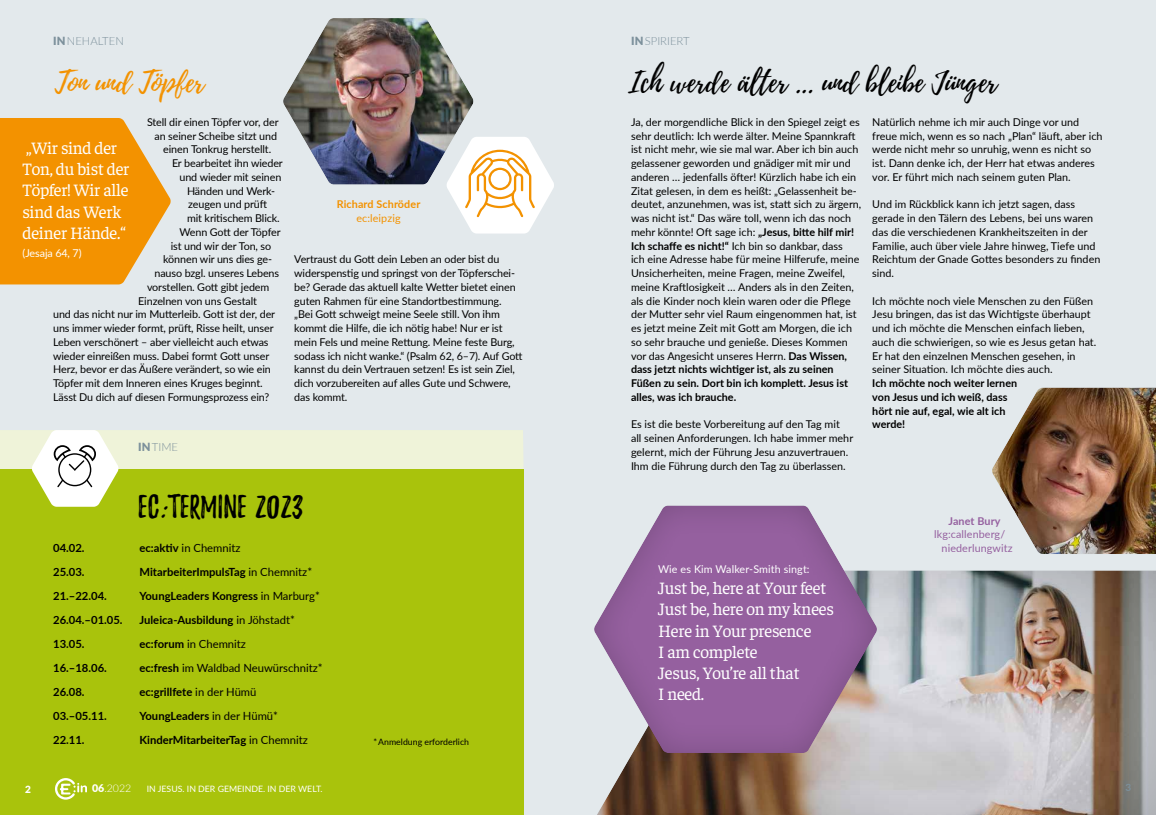
<style>
.page{position:relative;width:1156px;height:815px;background:#fff}
.page>*{position:absolute;margin:0;border:0;box-sizing:border-box;transform-origin:0 0}
.t1{font:28.75px "Playlist Script";color:#000}
.t2{font:28.75px "Playlist Caps";color:#000}
.t3{font:28.75px "Playlist Script";letter-spacing:-.01em;color:#f39200}
.t4{font:17.5px/21.2px "Faustina";letter-spacing:-.015em;color:#fff}
.t5{font:700 11.25px "Lato";color:#000}
.t6{font:11.25px "Lato";color:#000}
.t7{font:300 11.25px "Lato";color:#7c909b}
.t8{font:10.75px/13.8px "Lato";letter-spacing:-.005em;color:#000}
.t9{font:700 10.75px/13.8px "Lato";color:#000}
.t10{font:10.75px/13.8px "Lato";letter-spacing:.01em;color:#95609f}
.t11{font:10.75px "Lato";letter-spacing:.01em;color:#fff}
.t12{font:700 10.75px "Lato";letter-spacing:.01em;color:#f39200}
.t13{font:10.75px "Lato";letter-spacing:-.01em;color:#fff}
.t14{font:10.75px "Lato";letter-spacing:.01em;color:#f39200}
.t15{font:700 10.75px "Lato";letter-spacing:.01em;color:#95609f}
.t16{font:300 10.62px "Lato";color:#fff}
.t17{font:900 10px "Lato";color:#fff}
.t18{font:700 10px "Lato";color:#7c909b}
.t19{font:8.75px "Lato";color:#fff}
.t20{font:8.75px "Lato";color:#000}
.s1{font-weight:900}
.s2{font-family:"Playlist Script"}
.s3{font-weight:700}
.s4{font-weight:400}
</style>
<div class="page">
<div style="left:0;top:0;width:1155px;height:815px;background:#e3e9ec"></div>
<div style="left:543px;top:569px;width:612px;height:246px;background:#000;opacity:.2"></div>
<div style="left:0;top:469px;width:524px;height:346px;background:#a9c30c"></div>
<svg style="left:0;top:430px;width:524px;height:77px"></svg>
<svg style="left:0;top:118px;width:171px;height:166px;background:#f09e21"></svg>
<div style="left:283px;top:16px;width:192px;height:169px;background:#000;opacity:.2"></div>
<svg style="left:446px;top:137px;width:108px;height:97px"></svg>
<div style="left:991px;top:386px;width:164px;height:168px;background:#000;opacity:.2"></div>
<div style="left:593px;top:504px;width:285px;height:250px;background:#000;opacity:.2"></div>
<svg style="left:55px;top:778px;width:32px;height:22px"></svg>
<p class="t7" style="left:53px;top:33px;width:72px"><span class="s1">IN</span>NEHALTEN</p>
<h1 class="t3" style="left:55px;top:62px;width:151px">Ton und Töpfer</h1>
<p class="t8" style="left:147px;top:115px;width:133px">Stell dir einen Töpfer vor, der</p>
<p class="t8" style="left:154px;top:128px;width:124px">an seiner Scheibe sitzt und</p>
<p class="t8" style="left:163px;top:142px;width:109px">einen Tonkrug herstellt.</p>
<p class="t8" style="left:172px;top:156px;width:112px">Er bearbeitet ihn wieder</p>
<p class="t8" style="left:179px;top:170px;width:103px">und wieder mit seinen</p>
<p class="t8" style="left:187px;top:183px;width:90px">Händen und Werk-</p>
<p class="t8" style="left:188px;top:197px;width:80px">zeugen und prüft</p>
<p class="t8" style="left:187px;top:211px;width:94px">mit kritischem Blick.</p>
<p class="t8" style="left:179px;top:225px;width:103px">Wenn Gott der Töpfer</p>
<p class="t8" style="left:171px;top:238px;width:102px">ist und wir der Ton, so</p>
<p class="t8" style="left:163px;top:252px;width:110px">können wir uns dies ge-</p>
<p class="t8" style="left:154px;top:266px;width:126px">nauso bzgl. unseres Lebens</p>
<p class="t8" style="left:147px;top:280px;width:124px">vorstellen. Gott gibt jedem</p>
<p class="t8" style="left:138px;top:293px;width:120px">Einzelnen von uns Gestalt</p>
<p class="t8" style="left:53px;top:307px;width:223px">und das nicht nur im Mutterleib. Gott ist der, der</p>
<p class="t8" style="left:53px;top:321px;width:222px">uns immer wieder formt, prüft, Risse heilt, unser</p>
<p class="t8" style="left:53px;top:335px;width:217px">Leben verschönert – aber vielleicht auch etwas</p>
<p class="t8" style="left:53px;top:348px;width:217px">wieder einreißen muss. Dabei formt Gott unser</p>
<p class="t8" style="left:53px;top:362px;width:219px">Herz, bevor er das Äußere verändert, so wie ein</p>
<p class="t8" style="left:53px;top:376px;width:211px">Töpfer mit dem Inneren eines Kruges beginnt.</p>
<p class="t8" style="left:53px;top:390px;width:218px">Lässt Du dich auf diesen Formungsprozess ein?</p>
<h2 class="t4" style="left:23px;top:136px;width:108px">„Wir sind der<br>Ton, du bist der<br>Töpfer! Wir alle sind das Werk deiner Hände.“</h2>
<p class="t13" style="left:23px;top:245px;width:60px">(Jesaja 64, 7)</p>
<p class="t12" style="left:337px;top:197px;width:85px">Richard Schröder</p>
<p class="t14" style="left:356px;top:211px;width:46px">ec:leipzig</p>
<p class="t8" style="left:294px;top:252px;width:230px">Vertraust du Gott dein Leben an oder bist du widerspenstig und springst von der Töpferschei&shy;be? Gerade das aktuell kalte Wetter bietet einen guten Rahmen für eine Standortbestimmung. „Bei Gott schweigt meine Seele still. Von ihm kommt die Hilfe, die ich nötig habe! Nur er ist mein Fels und meine Rettung. Meine feste Burg, sodass ich nicht wanke.“ (Psalm 62, 6–7). Auf Gott kannst du dein Vertrauen setzen! Es ist sein Ziel, dich vorzubereiten auf alles Gute und Schwere, das kommt.</p>
<p class="t7" style="left:138px;top:439px;width:41px"><span class="s1">IN</span>TIME</p>
<h1 class="t2" style="left:138px;top:494px;width:166px">EC<span class="s2">:</span>TERMINE 2023</h1>
<p class="t5" style="left:53px;top:540px;width:33px">04.02.</p>
<p class="t6" style="left:139px;top:540px;width:103px"><span class="s3">ec:aktiv</span> in Chemnitz</p>
<p class="t5" style="left:53px;top:564px;width:33px">25.03.</p>
<p class="t5" style="left:139px;top:564px;width:174px">MitarbeiterImpulsTag <span class="s4">in Chemnitz*</span></p>
<p class="t5" style="left:53px;top:588px;width:55px">21.–22.04.</p>
<p class="t5" style="left:139px;top:588px;width:182px">YoungLeaders Kongress <span class="s4">in Marburg*</span></p>
<p class="t5" style="left:53px;top:612px;width:71px">26.04.–01.05.</p>
<p class="t5" style="left:139px;top:612px;width:157px">Juleica-Ausbildung <span class="s4">in Jöhstadt*</span></p>
<p class="t5" style="left:53px;top:636px;width:33px">13.05.</p>
<p class="t6" style="left:139px;top:636px;width:108px"><span class="s3">ec:forum</span> in Chemnitz</p>
<p class="t5" style="left:53px;top:660px;width:55px">16.–18.06.</p>
<p class="t6" style="left:139px;top:660px;width:185px"><span class="s3">ec:fresh</span> im Waldbad Neuwürschnitz*</p>
<p class="t5" style="left:53px;top:684px;width:33px">26.08.</p>
<p class="t5" style="left:139px;top:684px;width:118px">ec:grillfete <span class="s4">in der Hümü</span></p>
<p class="t5" style="left:53px;top:708px;width:55px">03.–05.11.</p>
<p class="t5" style="left:139px;top:708px;width:140px">YoungLeaders <span class="s4">in der Hümü*</span></p>
<p class="t5" style="left:53px;top:732px;width:33px">22.11.</p>
<p class="t5" style="left:139px;top:732px;width:170px">KinderMitarbeiterTag <span class="s4">in Chemnitz</span></p>
<p class="t20" style="left:373px;top:735px;width:97px">* Anmeldung erforderlich</p>
<p class="t7" style="left:631px;top:33px;width:60px"><span class="s1">IN</span>SPIRIERT</p>
<h1 class="t1" style="left:628px;top:62px;width:370px">Ich werde älter ... und bleibe Jünger</h1>
<p class="t8" style="left:631px;top:115px;width:232px">Ja, der morgendliche Blick in den Spiegel zeigt es sehr deutlich: Ich werde älter. Meine Spannkraft ist nicht mehr, wie sie mal war. Aber ich bin auch gelassener geworden und gnädiger mit mir und anderen … jedenfalls öfter! Kürzlich habe ich ein Zitat gelesen, in dem es heißt: „Gelassenheit be&shy;deutet, anzunehmen, was ist, statt sich zu ärgern, was nicht ist.“ Das wäre toll, wenn ich das noch mehr könnte! Oft sage ich: <span class="s3">„Jesus, bitte hilf mir!<br>Ich schaffe es nicht!“</span> Ich bin so dankbar, dass<br>ich eine Adresse habe für meine Hilferufe, meine Unsicherheiten, meine Fragen, meine Zweifel, meine Kraftlosigkeit … Anders als in den Zeiten, als die Kinder noch klein waren oder die Pflege der Mutter sehr viel Raum eingenommen hat, ist es jetzt meine Zeit mit Gott am Morgen, die ich so sehr brauche und genieße. Dieses Kommen vor das Angesicht unseres Herrn. <span class="s3">Das Wissen, dass jetzt nichts wichtiger ist, als zu seinen Füßen zu sein. Dort bin ich komplett. Jesus ist alles, was ich brauche.</span></p>
<p class="t8" style="left:631px;top:417px;width:224px">Es ist die beste Vorbereitung auf den Tag mit<br>all seinen Anforderungen. Ich habe immer mehr gelernt, mich der Führung Jesu anzuvertrauen.<br>Ihm die Führung durch den Tag zu überlassen.</p>
<p class="t8" style="left:872px;top:115px;width:231px">Natürlich nehme ich mir auch Dinge vor und freue mich, wenn es so nach „Plan“ läuft, aber ich werde nicht mehr so unruhig, wenn es nicht so ist. Dann denke ich, der Herr hat etwas anderes vor. Er führt mich nach seinem guten Plan.</p>
<p class="t8" style="left:872px;top:197px;width:229px">Und im Rückblick kann ich jetzt sagen, dass gerade in den Tälern des Lebens, bei uns waren das die verschiedenen Krankheitszeiten in der Familie, auch über viele Jahre hinweg, Tiefe und Reichtum der Gnade Gottes besonders zu finden sind.</p>
<p class="t8" style="left:872px;top:293px;width:225px">Ich möchte noch viele Menschen zu den Füßen Jesu bringen, das ist das Wichtigste überhaupt und ich möchte die Menschen einfach lieben, auch die schwierigen, so wie es Jesus getan hat.<br>Er hat den einzelnen Menschen gesehen, in seiner Situation. Ich möchte dies auch.</p>
<p class="t9" style="left:872px;top:376px;width:146px">Ich möchte noch weiter lernen von Jesus und ich weiß, dass hört nie auf, egal, wie alt ich werde!</p>
<p class="t11" style="left:658px;top:561px;width:153px">Wie es Kim Walker-Smith singt:</p>
<h2 class="t4" style="left:658px;top:576px;width:177px">Just be, here at Your feet<br>Just be, here on my knees<br>Here in Your presence<br>I am complete<br>Jesus, You’re all that<br>I need.</h2>
<p class="t15" style="left:948px;top:513px;width:53px">Janet Bury</p>
<p class="t10" style="left:941px;top:527px;width:73px;text-indent:-7px">lkg:callenberg/ niederlungwitz</p>
<p class="t17" style="left:25px;top:782px;width:7px">2</p>
<p class="t16" style="left:92px;top:781px;width:41px"><span class="s1">06</span>.2022</p>
<p class="t19" style="left:147px;top:783px;width:177px">IN JESUS. IN DER GEMEINDE. IN DER WELT.</p>
<p class="t18" style="left:1124px;top:780px;width:7px">3</p>
</div>
